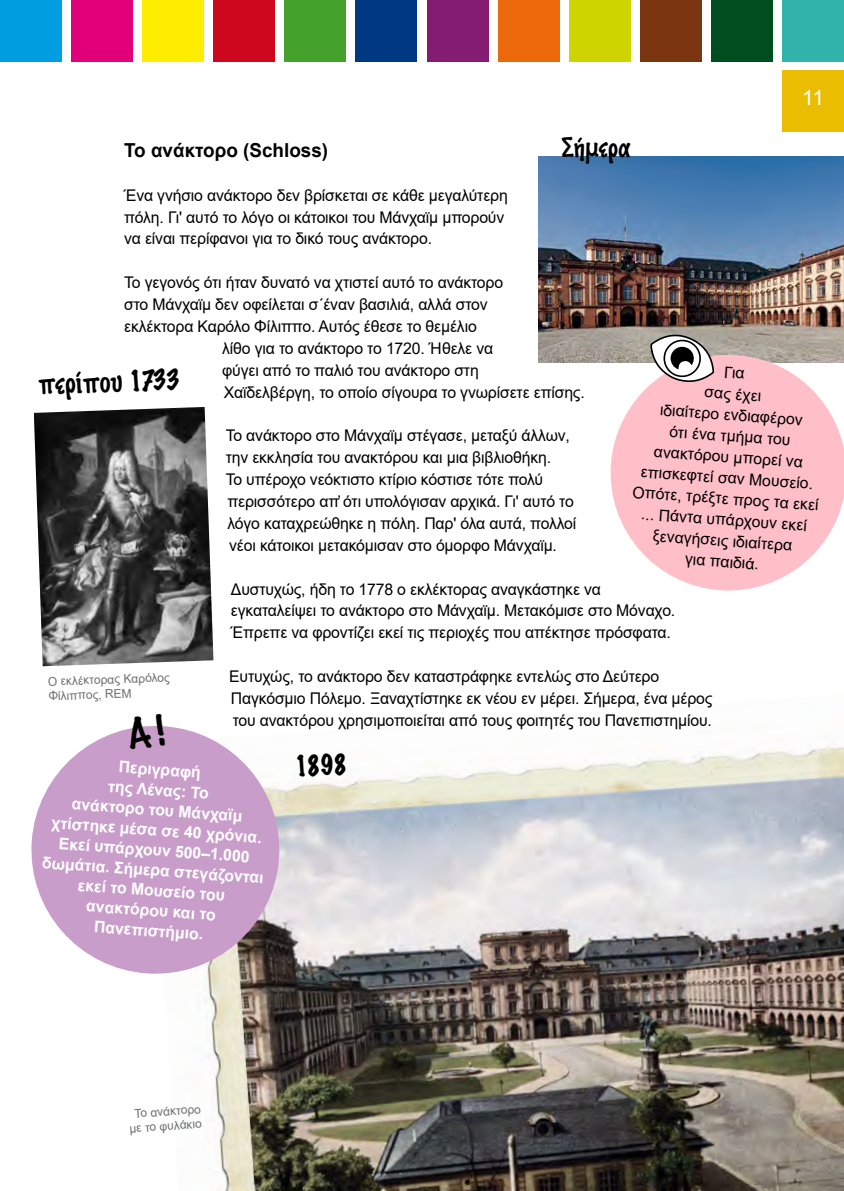
<style>
.page{position:relative;width:844px;height:1191px;background:#fff}
.page>*{position:absolute;margin:0;border:0;box-sizing:border-box;transform-origin:0 0}
.t1{font:100 26.25px "Marker Felt";color:#000}
.t2{font:100 24.5px "Marker Felt";letter-spacing:-.015em;color:#000}
.t3{font:21px "Arial";color:#fff}
.t4{font:700 19.25px "Arial";color:#000}
.t5{font:16.1px/21.9px "Arial";letter-spacing:-.01em;color:#000}
.t6{font:700 16.1px/20.1px "Arial";color:#fff;text-align:center}
.t7{font:12.25px/14.7px "Arial";color:#707172}
</style>
<div class="page">
<img style="left:34px;top:407px;width:179px;height:259px">
<img style="left:538px;top:157px;width:305px;height:205px">
<img style="left:204px;top:746px;width:639px;height:445px">
<div style="left:0;top:0;width:62px;height:62px;background:#009ee0"></div>
<div style="left:71px;top:0;width:62px;height:62px;background:#e2007a"></div>
<div style="left:142px;top:0;width:62px;height:62px;background:#ffed00"></div>
<div style="left:213px;top:0;width:62px;height:62px;background:#cd071e"></div>
<div style="left:284px;top:0;width:62px;height:62px;background:#44a12b"></div>
<div style="left:355px;top:0;width:62px;height:62px;background:#003882"></div>
<div style="left:426px;top:0;width:62px;height:62px;background:#841c71"></div>
<div style="left:497px;top:0;width:62px;height:62px;background:#eb690b"></div>
<div style="left:569px;top:0;width:61px;height:62px;background:#ced400"></div>
<div style="left:640px;top:0;width:61px;height:62px;background:#7c3511"></div>
<div style="left:711px;top:0;width:61px;height:62px;background:#004d1f"></div>
<div style="left:782px;top:0;width:61px;height:62px;background:#31b3ac"></div>
<div style="left:782px;top:70px;width:61px;height:62px;background:#ebbd00"></div>
<svg style="left:31px;top:726px;width:253px;height:252px;fill:#c99dca"></svg>
<svg style="left:606px;top:350px;width:237px;height:241px;fill:#ffbfc9"></svg>
<svg style="left:649px;top:332px;width:65px;height:78px"></svg>
<svg style="left:127px;top:726px;width:38px;height:23px"></svg>
<h3 class="t3" style="left:802px;top:83px;width:23px">11</h3>
<h2 class="t2" style="left:561px;top:128px;width:71px">Σήμερα</h2>
<p class="t4" style="left:124px;top:136px;width:205px">Το ανάκτορο (Schloss)</p>
<p class="t5" style="left:124px;top:184px;width:385px">Ένα γνήσιο ανάκτορο δεν βρίσκεται σε κάθε μεγαλύτερη πόλη. Γι' αυτό το λόγο οι κάτοικοι του Μάνχαϊμ μπορούν να είναι περίφανοι για το δικό τους ανάκτορο.</p>
<p class="t5" style="left:124px;top:271px;width:380px">Το γεγονός ότι ήταν δυνατό να χτιστεί αυτό το ανάκτορο</p>
<p class="t5" style="left:124px;top:293px;width:365px">στο Μάνχαϊμ δεν οφείλεται σ΄έναν βασιλιά, αλλά στον</p>
<p class="t5" style="left:124px;top:315px;width:354px">εκλέκτορα Καρόλο Φίλιππο. Αυτός έθεσε το θεμέλιο</p>
<p class="t5" style="left:222px;top:337px;width:272px">λίθο για το ανάκτορο το 1720. Ήθελε να</p>
<p class="t5" style="left:222px;top:359px;width:258px">φύγει από το παλιό του ανάκτορο στη</p>
<p class="t5" style="left:224px;top:381px;width:362px">Χαϊδελβέργη, το οποίο σίγουρα το γνωρίσετε επίσης.</p>
<p class="t5" style="left:226px;top:425px;width:352px">Το ανάκτορο στο Μάνχαϊμ στέγασε, μεταξύ άλλων, την εκκλησία του ανακτόρου και μια βιβλιοθήκη.<br>Το υπέροχο νεόκτιστο κτίριο κόστισε τότε πολύ περισσότερο απ̓ ότι υπολόγισαν αρχικά. Γι' αυτό το λόγο καταχρεώθηκε η πόλη. Παρ' όλα αυτά, πολλοί νέοι κάτοικοι μετακόμισαν στο όμορφο Μάνχαϊμ.</p>
<p class="t5" style="left:231px;top:578px;width:446px">Δυστυχώς, ήδη το 1778 ο εκλέκτορας αναγκάστηκε να εγκαταλείψει το ανάκτορο στο Μάνχαϊμ. Μετακόμισε στο Μόναχο.<br>Έπρεπε να φροντίζει εκεί τις περιοχές που απέκτησε πρόσφατα.</p>
<p class="t5" style="left:229px;top:665px;width:484px">Ευτυχώς, το ανάκτορο δεν καταστράφηκε εντελώς στο Δεύτερο<br>Παγκόσμιο Πόλεμο. Ξαναχτίστηκε εκ νέου εν μέρει. Σήμερα, ένα μέρος του ανακτόρου χρησιμοποιείται από τους φοιτητές του Πανεπιστημίου.</p>
<p class="t5" style="left:642px;top:356px;width:188px;line-height:21px;text-align:center;rotate:4deg">Για<br>σας έχει<br>ιδιαίτερο ενδιαφέρον<br>ότι ένα τμήμα του ανακτόρου μπορεί να επισκεφτεί σαν Μουσείο.<br>Οπότε, τρέξτε προς τα εκεί ... Πάντα υπάρχουν εκεί ξεναγήσεις ιδιαίτερα<br>για παιδιά.</p>
<h1 class="t1" style="left:37px;top:363px;width:143px;rotate:-2deg">περίπου 17-33</h1>
<p class="t7" style="left:48px;top:674px;width:123px;rotate:-2deg">Ο εκλέκτορας Καρόλος<br>Φίλιππος, REM</p>
<p class="t6" style="left:50px;top:752px;width:223px;rotate:4deg">Περιγραφή<br>της Λένας: Το<br>ανάκτορο του Μάνχαϊμ χτίστηκε μέσα σε 40 χρόνια.<br>Εκεί υπάρχουν 500–1.000 δωμάτια. Σήμερα στεγάζονται εκεί το Μουσείο του ανακτόρου και το<br>Πανεπιστήμιο.</p>
<h1 class="t1" style="left:294px;top:745px;width:55px;rotate:-2deg">1898</h1>
<p class="t7" style="left:128px;top:1106px;width:74px;text-align:center;rotate:-4deg">Το ανάκτορο με το φυλάκιο</p>
</div>
